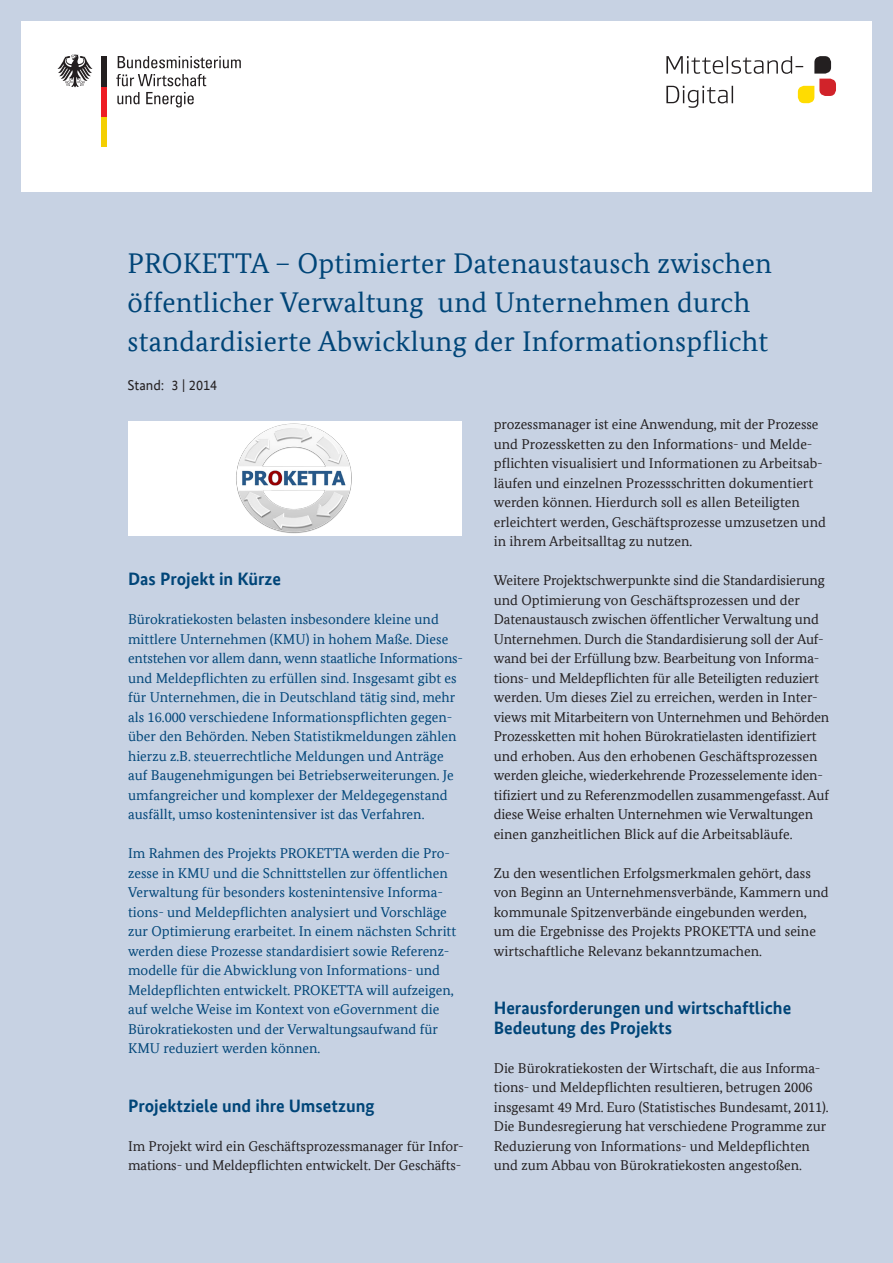
<style>
.page{position:relative;width:893px;height:1263px;background:#c7d2e3}
.page>*{position:absolute;margin:0;border:0;box-sizing:border-box;transform-origin:0 0}
.t1{font:28.5px/39px "Bundes Serif Office";letter-spacing:.01em;color:#004578}
.t2{font:700 18px/19.5px "Bundes Sans Office";color:#004578}
.t3{font:14.25px/19.5px "Bundes Serif Office";letter-spacing:-.005em;color:#231f20}
.t4{font:14.25px/19.5px "Bundes Serif Office";color:#004578}
.H1_sub{font:14.25px "Bundes Sans Office";color:#231f20}
</style>
<div class="page">
<div style="left:21px;top:21px;width:851px;height:170px;background:#fff"></div>
<div style="left:102px;top:116px;width:5px;height:30px;background:#f4cf02"></div>
<div style="left:102px;top:86px;width:5px;height:30px;background:#ee1d23"></div>
<div style="left:102px;top:56px;width:5px;height:30px;background:#231f20"></div>
<svg style="left:57px;top:55px;width:36px;height:32px"></svg>
<svg style="left:118px;top:56px;width:123px;height:12px"></svg>
<svg style="left:116px;top:74px;width:90px;height:12px"></svg>
<svg style="left:117px;top:92px;width:22px;height:12px"></svg>
<svg style="left:146px;top:92px;width:48px;height:15px"></svg>
<svg style="left:666px;top:56px;width:170px;height:52px"></svg>
<div style="left:128px;top:421px;width:334px;height:114px;background:#fff"></div>
<img style="left:236px;top:423px;width:116px;height:111px">
<h1 class="t1" style="left:128px;top:244px;width:646px">PROKETTA – Optimierter Datenaustausch zwischen öffentlicher Verwaltung und Unternehmen durch standardisierte Abwicklung der Informationspflicht</h1>
<p class="H1_sub" style="left:128px;top:377px;width:91px">Stand: 3 | 2014</p>
<h2 class="t2" style="left:128px;top:569px;width:155px">Das Projekt in Kürze</h2>
<p class="t4" style="left:128px;top:609px;width:337px">Bürokratiekosten belasten insbesondere kleine und mittlere Unternehmen (KMU) in hohem Maße. Diese entstehen vor allem dann, wenn staatliche Informations&shy;und Meldepflichten zu erfüllen sind. Insgesamt gibt es für Unternehmen, die in Deutschland tätig sind, mehr als 16.000 verschiedene Informationspflichten gegen&shy;über den Behörden. Neben Statistikmeldungen zählen hierzu z.B. steuerrechtliche Meldungen und Anträge auf Baugenehmigungen bei Betriebserweiterungen. Je umfangreicher und komplexer der Meldegegenstand ausfällt, umso kostenintensiver ist das Verfahren.</p>
<p class="t4" style="left:128px;top:843px;width:330px">Im Rahmen des Projekts PROKETTA werden die Pro&shy;zesse in KMU und die Schnittstellen zur öffentlichen Verwaltung für besonders kostenintensive Informa&shy;tions- und Meldepflichten analysiert und Vorschläge zur Optimierung erarbeitet. In einem nächsten Schritt werden diese Prozesse standardisiert sowie Referenz&shy;modelle für die Abwicklung von Informations- und Meldepflichten entwickelt. PROKETTA will aufzeigen, auf welche Weise im Kontext von eGovernment die Bürokratiekosten und der Verwaltungsaufwand für KMU reduziert werden können.</p>
<h2 class="t2" style="left:128px;top:1096px;width:248px">Projektziele und ihre Umsetzung</h2>
<p class="t3" style="left:128px;top:1136px;width:337px">Im Projekt wird ein Geschäftsprozessmanager für Infor&shy;mations- und Meldepflichten entwickelt. Der Geschäfts-</p>
<p class="t3" style="left:494px;top:414px;width:334px">prozessmanager ist eine Anwendung, mit der Prozesse und Prozessketten zu den Informations- und Melde&shy;pflichten visualisiert und Informationen zu Arbeitsab&shy;läufen und einzelnen Prozessschritten dokumentiert werden können. Hierdurch soll es allen Beteiligten erleichtert werden, Geschäftsprozesse umzusetzen und in ihrem Arbeitsalltag zu nutzen.</p>
<p class="t3" style="left:494px;top:570px;width:337px">Weitere Projektschwerpunkte sind die Standardisierung und Optimierung von Geschäftsprozessen und der Datenaustausch zwischen öffentlicher Verwaltung und Unternehmen. Durch die Standardisierung soll der Auf&shy;wand bei der Erfüllung bzw. Bearbeitung von Informa&shy;tions- und Meldepflichten für alle Beteiligten reduziert werden. Um dieses Ziel zu erreichen, werden in Inter&shy;views mit Mitarbeitern von Unternehmen und Behörden Prozessketten mit hohen Bürokratielasten identifiziert und erhoben. Aus den erhobenen Geschäftsprozessen werden gleiche, wiederkehrende Prozesselemente iden&shy;tifiziert und zu Referenzmodellen zusammengefasst. Auf diese Weise erhalten Unternehmen wie Verwaltungen einen ganzheitlichen Blick auf die Arbeitsabläufe.</p>
<p class="t3" style="left:494px;top:863px;width:337px">Zu den wesentlichen Erfolgsmerkmalen gehört, dass von Beginn an Unternehmensverbände, Kammern und kommunale Spitzenverbände eingebunden werden, um die Ergebnisse des Projekts PROKETTA und seine wirtschaftliche Relevanz bekanntzumachen.</p>
<h2 class="t2" style="left:494px;top:998px;width:299px">Herausforderungen und wirtschaftliche<br>Bedeutung des Projekts</h2>
<p class="t3" style="left:494px;top:1058px;width:336px">Die Bürokratiekosten der Wirtschaft, die aus Informa&shy;tions- und Meldepflichten resultieren, betrugen 2006 insgesamt 49 Mrd. Euro (Statistisches Bundesamt, 2011).<br>Die Bundesregierung hat verschiedene Programme zur Reduzierung von Informations- und Meldepflichten und zum Abbau von Bürokratiekosten angestoßen.</p>
</div>
